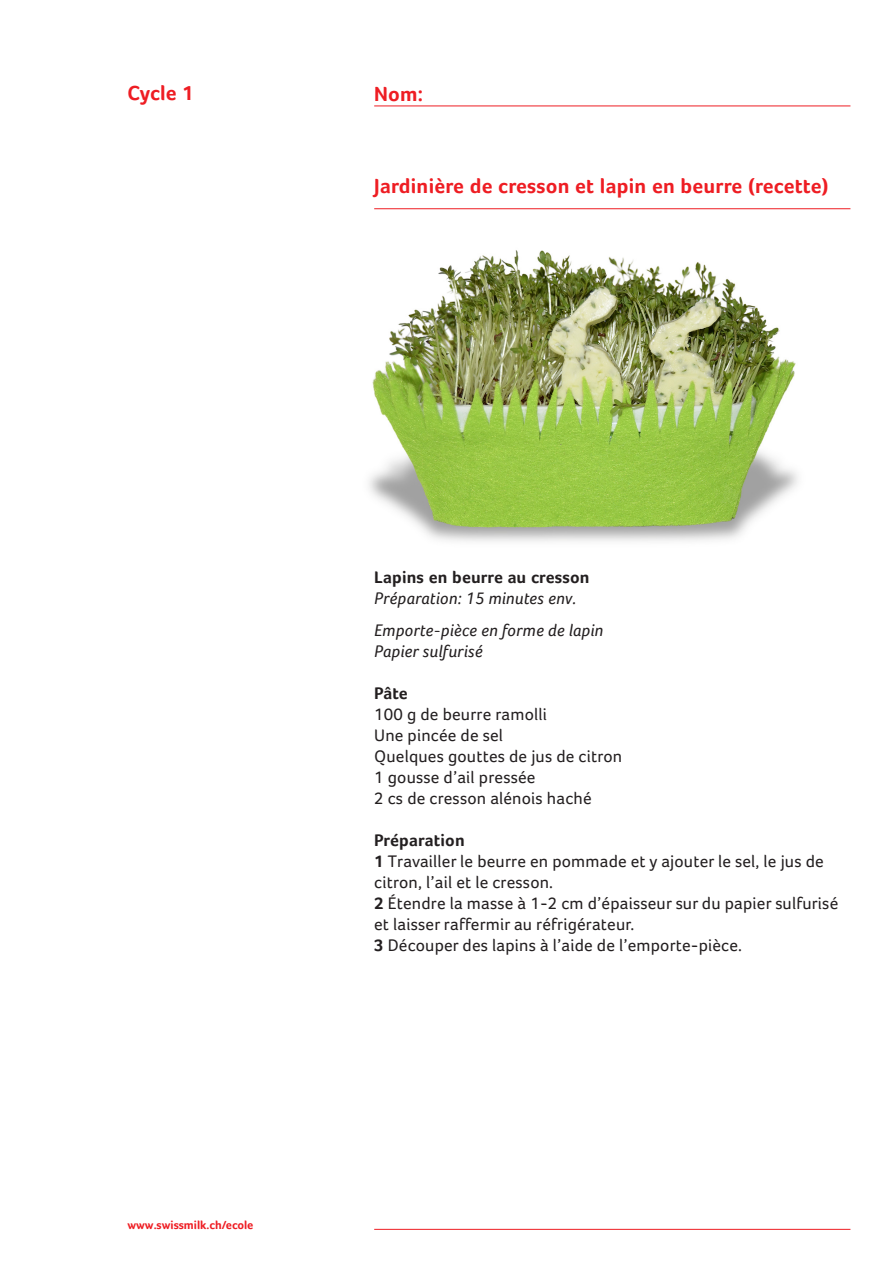
<style>
.page{position:relative;width:893px;height:1263px;background:#fff}
.page>*{position:absolute;margin:0;border:0;box-sizing:border-box;transform-origin:0 0}
.t1{font:700 21px "Foco";letter-spacing:.01em;color:#ee1d23}
.t2{font:17.25px "Foco";letter-spacing:.01em;color:#231f20}
.t3{font:italic 17.25px "Foco";letter-spacing:.01em;color:#231f20}
.t4{font:700 17.25px "Foco";letter-spacing:.01em;color:#231f20}
.t5{font:700 12px "Foco";color:#ee1d23}
.s1{font-weight:700}
</style>
<div class="page">
<hr style="left:374px;top:106px;width:476px;height:1px;background:#ee1d23">
<hr style="left:374px;top:208px;width:476px;height:1px;background:#ee1d23">
<hr style="left:374px;top:1229px;width:476px;height:1px;background:#ee1d23">
<img style="left:369px;top:250px;width:429px;height:292px">
<p class="t1" style="left:128px;top:80px;width:68px">Cycle 1</p>
<p class="t1" style="left:374px;top:82px;width:50px">Nom:</p>
<p class="t1" style="left:374px;top:174px;width:456px">Jardinière de cresson et lapin en beurre (recette)</p>
<p class="t5" style="left:128px;top:1218px;width:127px">www.swissmilk.ch/ecole</p>
<p class="t4" style="left:374px;top:567px;width:217px">Lapins en beurre au cresson</p>
<p class="t3" style="left:374px;top:589px;width:204px">Préparation: 15 minutes env.</p>
<p class="t3" style="left:374px;top:620px;width:231px">Emporte-pièce en forme de lapin</p>
<p class="t3" style="left:374px;top:641px;width:110px">Papier sulfurisé</p>
<p class="t4" style="left:374px;top:683px;width:35px">Pâte</p>
<p class="t2" style="left:374px;top:704px;width:174px">100 g de beurre ramolli</p>
<p class="t2" style="left:374px;top:725px;width:130px">Une pincée de sel</p>
<p class="t2" style="left:374px;top:746px;width:250px">Quelques gouttes de jus de citron</p>
<p class="t2" style="left:374px;top:767px;width:163px">1 gousse d’ail pressée</p>
<p class="t2" style="left:374px;top:788px;width:219px">2 cs de cresson alénois haché</p>
<p class="t4" style="left:374px;top:830px;width:92px">Préparation</p>
<p class="t2" style="left:374px;top:851px;width:451px"><span class="s1">1</span> Travailler le beurre en pommade et y ajouter le sel, le jus de</p>
<p class="t2" style="left:374px;top:872px;width:180px">citron, l’ail et le cresson.</p>
<p class="t2" style="left:374px;top:893px;width:466px"><span class="s1">2</span> Étendre la masse à 1-2 cm d’épaisseur sur du papier sulfurisé</p>
<p class="t2" style="left:374px;top:914px;width:262px">et laisser raffermir au réfrigérateur.</p>
<p class="t2" style="left:374px;top:935px;width:369px"><span class="s1">3</span> Découper des lapins à l’aide de l’emporte-pièce.</p>
</div>
